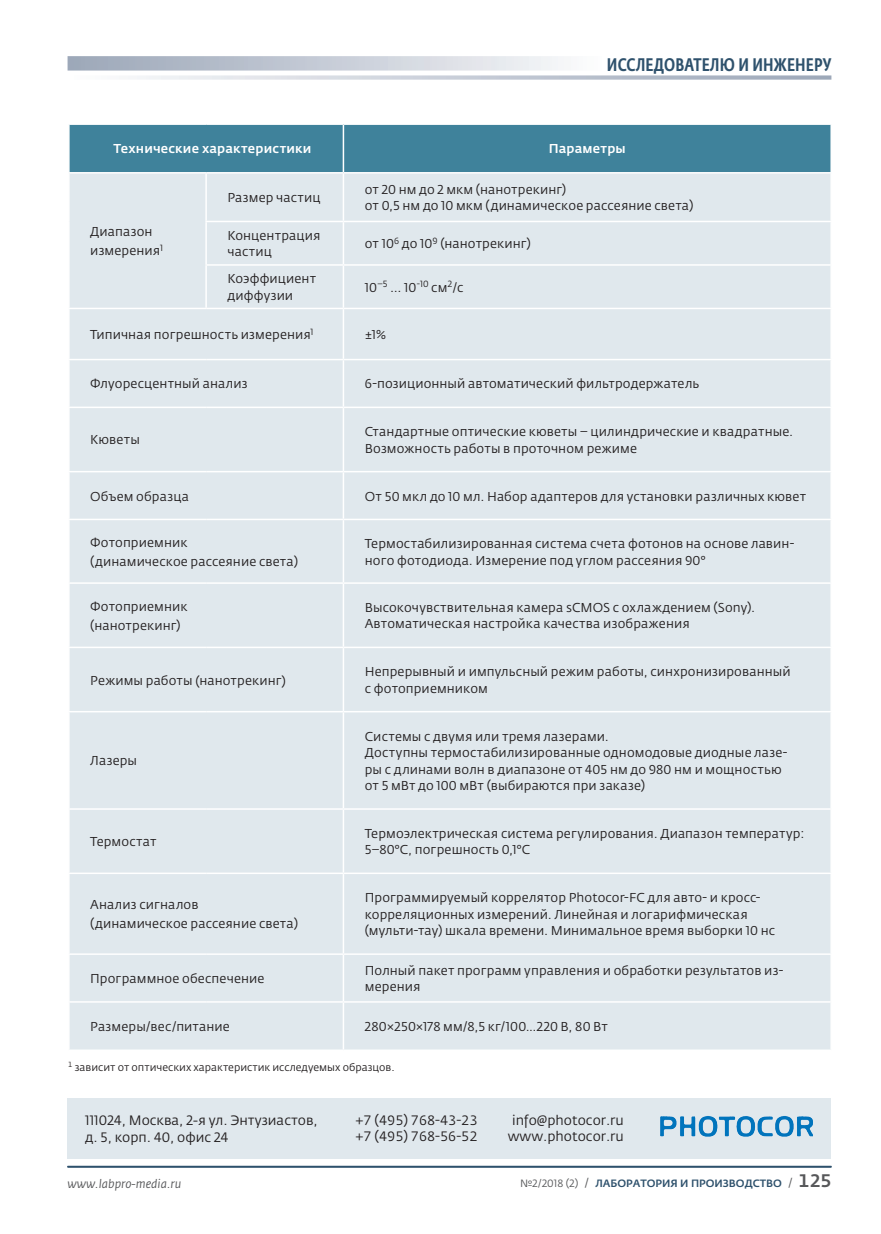
<style>
.page{position:relative;width:881px;height:1234px;background:#fff}
.page>*{position:absolute;margin:0;border:0;box-sizing:border-box;transform-origin:0 0}
.t1{font:500 18px "Fedra Sans Cond Pro";letter-spacing:.01em;color:#2e516c}
.t2{font:13.5px/16.5px "Fedra Sans Pro";color:#231f20}
.t3{font:12.75px/16.5px "Fedra Sans Pro";letter-spacing:.01em;color:#231f20}
.t4{font:500 12.75px "Fedra Sans Pro";letter-spacing:.015em;color:#fff}
.t5{font:italic 12px "Fedra Sans Pro";color:#57585a}
.t6{font:10.5px "Fedra Sans Alt Pro";color:#231f20}
.t7{font:500 10.5px "Fedra Sans Pro";color:#2e516c}
.s1{font-weight:400;color:#57585a}
.s2{font-weight:400;font-size:12px;color:#57585a}
.s3{font-size:18px;color:#57585a}
</style>
<div class="page">
<div style="left:67px;top:1098px;width:764px;height:60px;background:#e0e8ed"></div>
<hr style="left:67px;top:1165px;width:764px;height:2px;background:#2e516c">
<img style="left:660px;top:1116px;width:152px;height:21px">
<svg style="left:67px;top:56px;width:491px;height:15px;background:#c7cdd7"></svg>
<svg style="left:137px;top:75px;width:694px;height:5px;background:#ced3dc"></svg>
<div style="left:70px;top:125px;width:760px;height:47px;background:#3f829b"></div>
<div style="left:70px;top:173px;width:760px;height:876px;background:#e0e8ed"></div>
<hr style="left:343px;top:221px;width:488px;height:1px;background:#fff">
<hr style="left:343px;top:264px;width:488px;height:2px;background:#fff">
<hr style="left:343px;top:307px;width:488px;height:2px;background:#fff">
<hr style="left:343px;top:359px;width:488px;height:1px;background:#fff">
<hr style="left:343px;top:406px;width:488px;height:2px;background:#fff">
<hr style="left:343px;top:471px;width:488px;height:1px;background:#fff">
<hr style="left:343px;top:518px;width:488px;height:2px;background:#fff">
<hr style="left:343px;top:582px;width:488px;height:1px;background:#fff">
<hr style="left:343px;top:646px;width:488px;height:2px;background:#fff">
<hr style="left:343px;top:710px;width:488px;height:2px;background:#fff">
<hr style="left:343px;top:808px;width:488px;height:1px;background:#fff">
<hr style="left:343px;top:872px;width:488px;height:1px;background:#fff">
<hr style="left:343px;top:953px;width:488px;height:1px;background:#fff">
<hr style="left:343px;top:1000px;width:488px;height:2px;background:#fff">
<hr style="left:342px;top:125px;width:2px;height:47px;background:#fff">
<hr style="left:205px;top:173px;width:2px;height:48px;background:#fff">
<hr style="left:342px;top:173px;width:2px;height:48px;background:#fff">
<hr style="left:205px;top:221px;width:138px;height:1px;background:#fff">
<hr style="left:205px;top:222px;width:2px;height:42px;background:#fff">
<hr style="left:342px;top:222px;width:2px;height:42px;background:#fff">
<hr style="left:205px;top:264px;width:138px;height:2px;background:#fff">
<hr style="left:205px;top:266px;width:2px;height:41px;background:#fff">
<hr style="left:342px;top:266px;width:2px;height:41px;background:#fff">
<hr style="left:68px;top:307px;width:138px;height:2px;background:#fff">
<hr style="left:206px;top:307px;width:137px;height:2px;background:#fff">
<hr style="left:342px;top:309px;width:2px;height:50px;background:#fff">
<hr style="left:68px;top:359px;width:138px;height:1px;background:#fff">
<hr style="left:206px;top:359px;width:137px;height:1px;background:#fff">
<hr style="left:342px;top:360px;width:2px;height:46px;background:#fff">
<hr style="left:68px;top:406px;width:138px;height:2px;background:#fff">
<hr style="left:206px;top:406px;width:137px;height:2px;background:#fff">
<hr style="left:342px;top:408px;width:2px;height:63px;background:#fff">
<hr style="left:68px;top:471px;width:138px;height:1px;background:#fff">
<hr style="left:206px;top:471px;width:137px;height:1px;background:#fff">
<hr style="left:342px;top:472px;width:2px;height:46px;background:#fff">
<hr style="left:68px;top:518px;width:138px;height:2px;background:#fff">
<hr style="left:206px;top:518px;width:137px;height:2px;background:#fff">
<hr style="left:342px;top:520px;width:2px;height:62px;background:#fff">
<hr style="left:68px;top:582px;width:138px;height:1px;background:#fff">
<hr style="left:206px;top:582px;width:137px;height:1px;background:#fff">
<hr style="left:342px;top:583px;width:2px;height:63px;background:#fff">
<hr style="left:68px;top:646px;width:138px;height:2px;background:#fff">
<hr style="left:206px;top:646px;width:137px;height:2px;background:#fff">
<hr style="left:342px;top:648px;width:2px;height:62px;background:#fff">
<hr style="left:68px;top:710px;width:138px;height:2px;background:#fff">
<hr style="left:206px;top:710px;width:137px;height:2px;background:#fff">
<hr style="left:342px;top:712px;width:2px;height:96px;background:#fff">
<hr style="left:68px;top:808px;width:138px;height:1px;background:#fff">
<hr style="left:206px;top:808px;width:137px;height:1px;background:#fff">
<hr style="left:342px;top:809px;width:2px;height:63px;background:#fff">
<hr style="left:68px;top:872px;width:138px;height:1px;background:#fff">
<hr style="left:206px;top:872px;width:137px;height:1px;background:#fff">
<hr style="left:342px;top:873px;width:2px;height:80px;background:#fff">
<hr style="left:68px;top:953px;width:138px;height:1px;background:#fff">
<hr style="left:206px;top:953px;width:137px;height:1px;background:#fff">
<hr style="left:342px;top:954px;width:2px;height:46px;background:#fff">
<hr style="left:68px;top:1000px;width:138px;height:2px;background:#fff">
<hr style="left:206px;top:1000px;width:137px;height:2px;background:#fff">
<hr style="left:342px;top:1002px;width:2px;height:47px;background:#fff">
<h1 class="t1" style="left:606px;top:53px;width:226px">Исследователю и инженеру</h1>
<p class="t4" style="left:114px;top:141px;width:199px">Технические характеристики</p>
<p class="t4" style="left:548px;top:141px;width:78px">Параметры</p>
<p class="t3" style="left:227px;top:189px;width:94px">Размер частиц</p>
<p class="t3" style="left:364px;top:181px;width:330px">от 20 нм до 2 мкм (нанотрекинг)<br>от 0,5 нм до 10 мкм (динамическое рассеяние света)</p>
<p class="t3" style="left:227px;top:227px;width:94px">Концентрация частиц</p>
<p class="t3" style="left:364px;top:235px;width:167px">от 10<sup>6</sup> до 10<sup>9</sup> (нанотрекинг)</p>
<p class="t3" style="left:227px;top:271px;width:90px">Коэффициент диффузии</p>
<p class="t3" style="left:364px;top:279px;width:100px">10<sup>–5</sup> ... 10<sup>-10</sup> см<sup>2</sup>/с</p>
<p class="t3" style="left:90px;top:326px;width:225px">Типичная погрешность измерения<sup>1</sup></p>
<p class="t3" style="left:364px;top:326px;width:23px">±1%</p>
<p class="t3" style="left:90px;top:375px;width:159px">Флуоресцентный анализ</p>
<p class="t3" style="left:364px;top:375px;width:336px">6-позиционный автоматический фильтродержатель</p>
<p class="t3" style="left:90px;top:222px;width:74px;line-height:19px">Диапазон измерения<sup>1</sup></p>
<p class="t3" style="left:90px;top:431px;width:51px">Кюветы</p>
<p class="t3" style="left:364px;top:423px;width:430px">Стандартные оптические кюветы – цилиндрические и квадратные.<br>Возможность работы в проточном режиме</p>
<p class="t3" style="left:90px;top:487px;width:100px">Объем образца</p>
<p class="t3" style="left:364px;top:487px;width:442px">От 50 мкл до 10 мл. Набор адаптеров для установки различных кювет</p>
<p class="t3" style="left:90px;top:532px;width:209px;line-height:19px">Фотоприемник<br>(динамическое рассеяние света)</p>
<p class="t3" style="left:364px;top:535px;width:431px">Термостабилизированная система счета фотонов на основе лавин&shy;ного фотодиода. Измерение под углом рассеяния 90°</p>
<p class="t3" style="left:90px;top:596px;width:99px;line-height:19px">Фотоприемник (нанотрекинг)</p>
<p class="t3" style="left:364px;top:599px;width:392px">Высокочувствительная камера sCMOS с охлаждением (Sony).<br>Автоматическая настройка качества изображения</p>
<p class="t3" style="left:90px;top:671px;width:197px">Режимы работы (нанотрекинг)</p>
<p class="t3" style="left:364px;top:663px;width:427px">Непрерывный и импульсный режим работы, синхронизированный с фотоприемником</p>
<p class="t3" style="left:90px;top:752px;width:48px">Лазеры</p>
<p class="t3" style="left:364px;top:727px;width:424px">Системы с двумя или тремя лазерами.<br>Доступны термостабилизированные одномодовые диодные лазе&shy;ры с длинами волн в диапазоне от 405 нм до 980 нм и мощностью от 5 мВт до 100 мВт (выбираются при заказе)</p>
<p class="t3" style="left:90px;top:833px;width:68px">Термостат</p>
<p class="t3" style="left:364px;top:825px;width:441px">Термоэлектрическая система регулирования. Диапазон температур:<br>5–80°С, погрешность 0,1°С</p>
<p class="t3" style="left:90px;top:895px;width:209px;line-height:19px">Анализ сигналов (динамическое рассеяние света)</p>
<p class="t3" style="left:364px;top:889px;width:412px">Программируемый коррелятор Photocor-FC для авто- и кросс&shy;корреляционных измерений. Линейная и логарифмическая (мульти-тау) шкала времени. Минимальное время выборки 10 нс</p>
<p class="t3" style="left:90px;top:970px;width:176px">Программное обеспечение</p>
<p class="t3" style="left:364px;top:961px;width:420px">Полный пакет программ управления и обработки результатов из&shy;мерения</p>
<p class="t3" style="left:90px;top:1018px;width:141px">Размеры/вес/питание</p>
<p class="t3" style="left:364px;top:1018px;width:244px">280×250×178 мм/8,5 кг/100…220 В, 80 Вт</p>
<p class="t6" style="left:68px;top:1059px;width:328px"><sup>1</sup> зависит от оптических характеристик исследуемых образцов.</p>
<p class="t2" style="left:85px;top:1111px;width:234px">111024, Москва, 2-я ул. Энтузиастов, д. 5, корп. 40, офис 24</p>
<p class="t2" style="left:355px;top:1111px;width:123px">+7 (495) 768-43-23 +7 (495) 768-56-52</p>
<p class="t2" style="left:507px;top:1111px;width:118px;text-align:center">info@photocor.ru www.photocor.ru</p>
<p class="t5" style="left:67px;top:1175px;width:115px">www.labpro-media.ru</p>
<p class="t7" style="left:520px;top:1176px;width:313px"><span class="s1">№2/2018 (2)</span> <span class="s2">/</span> ЛАБОРАТОРИЯ И ПРОИЗВОДСТВО <span class="s2">/</span> <span class="s3">125</span></p>
</div>
